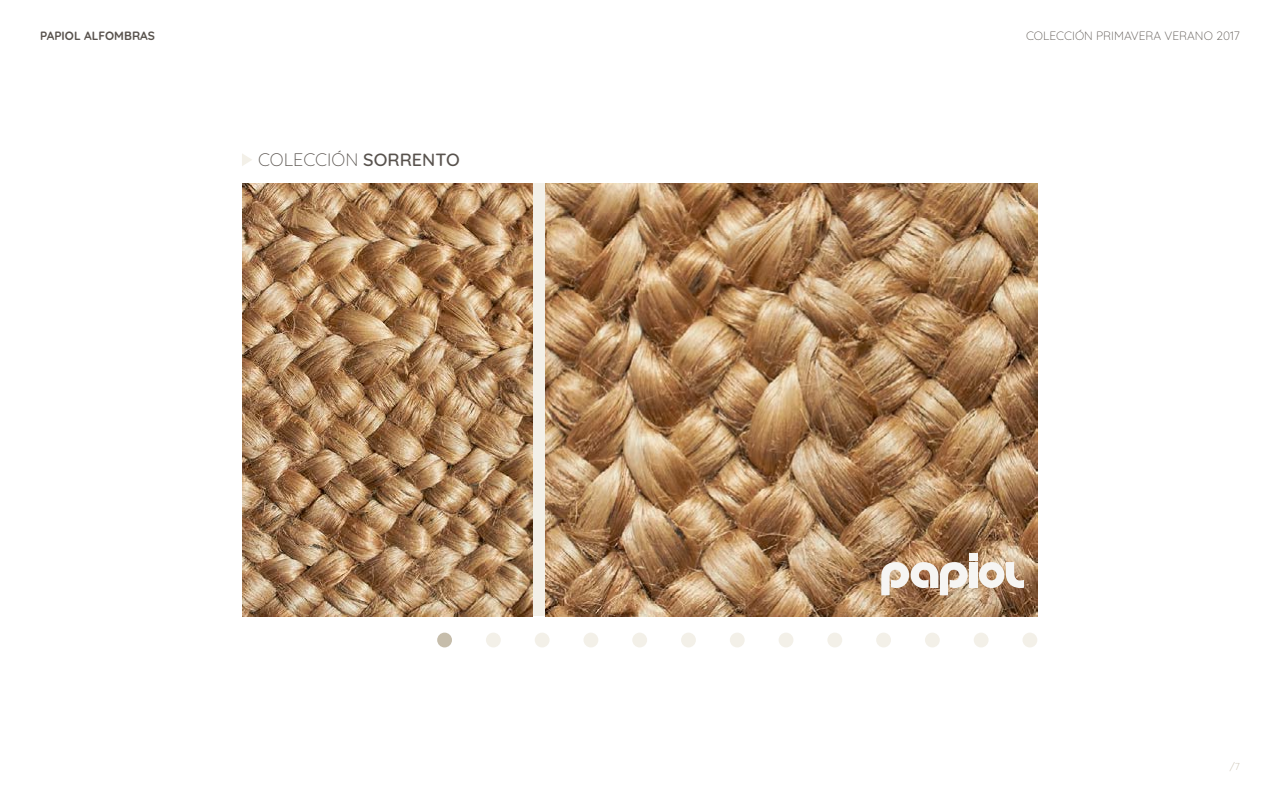
<style>
.page{position:relative;width:1280px;height:800px;background:#fff}
.page>*{position:absolute;margin:0;border:0;box-sizing:border-box;transform-origin:0 0}
.t1{font:300 18px "Quicksand";color:#58524d}
.t2{font:300 12px "Quicksand";color:#58524d}
.t3{font:700 12px "Quicksand";color:#58524d}
.t4{font:300 10px "Quicksand";color:#c6bdab}
.s1{font-weight:500}
</style>
<div class="page">
<svg style="left:242px;top:154px;width:10px;height:12px"></svg>
<img style="left:242px;top:184px;width:291px;height:432px">
<img style="left:545px;top:184px;width:493px;height:432px">
<div style="left:730px;top:633px;width:15px;height:14px;background:#f3f0e8;border-radius:50%"></div>
<div style="left:486px;top:633px;width:15px;height:14px;background:#f3f0e8;border-radius:50%"></div>
<div style="left:437px;top:633px;width:15px;height:14px;background:#c6bdab;border-radius:50%"></div>
<div style="left:974px;top:633px;width:15px;height:14px;background:#f3f0e8;border-radius:50%"></div>
<div style="left:681px;top:633px;width:15px;height:14px;background:#f3f0e8;border-radius:50%"></div>
<div style="left:827px;top:633px;width:15px;height:14px;background:#f3f0e8;border-radius:50%"></div>
<div style="left:584px;top:633px;width:14px;height:14px;background:#f3f0e8;border-radius:50%"></div>
<div style="left:535px;top:633px;width:15px;height:14px;background:#f3f0e8;border-radius:50%"></div>
<div style="left:1023px;top:633px;width:14px;height:14px;background:#f3f0e8;border-radius:50%"></div>
<div style="left:779px;top:633px;width:14px;height:14px;background:#f3f0e8;border-radius:50%"></div>
<div style="left:925px;top:633px;width:15px;height:14px;background:#f3f0e8;border-radius:50%"></div>
<div style="left:632px;top:633px;width:15px;height:14px;background:#f3f0e8;border-radius:50%"></div>
<div style="left:876px;top:633px;width:15px;height:14px;background:#f3f0e8;border-radius:50%"></div>
<div style="left:883px;top:554px;width:145px;height:45px;background:#000;opacity:.05"></div>
<div style="left:969px;top:562px;width:8px;height:26px;background:#f6f5f3"></div>
<div style="left:969px;top:553px;width:8px;height:8px;background:#f6f5f3"></div>
<svg style="left:979px;top:562px;width:45px;height:26px"></svg>
<svg style="left:881px;top:562px;width:87px;height:33px"></svg>
<p class="t3" style="left:40px;top:26px;width:117px">PAPIOL ALFOMBRAS</p>
<p class="t2" style="left:1026px;top:27px;width:215px">COLECCIÓN PRIMAVERA VERANO 2017</p>
<h1 class="t1" style="left:258px;top:146px;width:203px">COLECCIÓN <span class="s1">SORRENTO</span></h1>
<p class="t4" style="left:1230px;top:759px;width:12px">/7</p>
</div>
